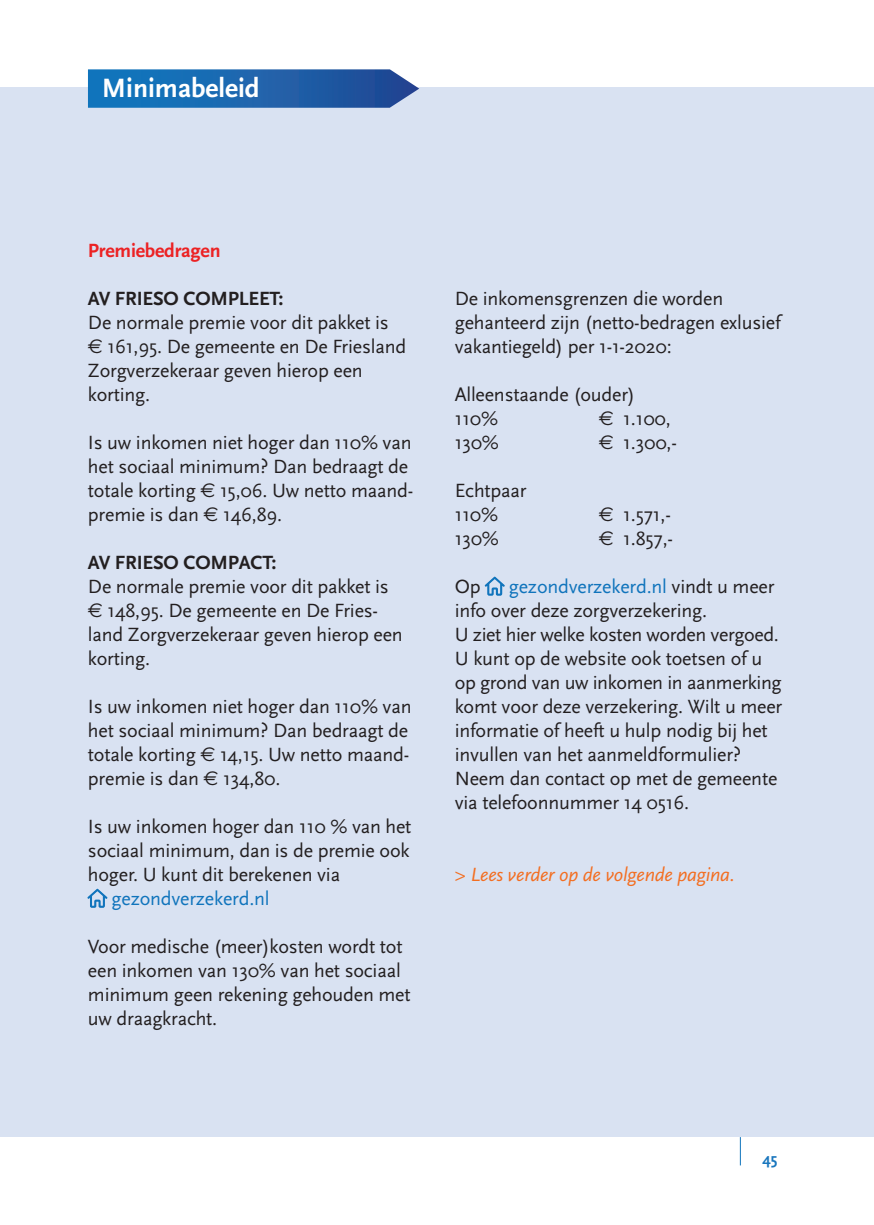
<style>
.page{position:relative;width:874px;height:1225px;background:#fff}
.page>*{position:absolute;margin:0;border:0;box-sizing:border-box;transform-origin:0 0}
.t1{font:700 27.6px "Scala Sans";color:#fff}
.t2{font:20px/24px "Scala Sans";letter-spacing:-.01em;color:#231f20}
.t3{font:700 20px "Scala Sans";letter-spacing:-.01em;color:#231f20}
.t4{font:italic 20px "Scala Sans";letter-spacing:-.01em;color:#f36e21}
.t5{font:20px "Scala Sans";letter-spacing:-.01em;color:#1074bc}
.t6{font:700 20px "Scala Sans";letter-spacing:-.01em;color:#ec2224}
.t7{font:700 16px "Scala Sans";color:#1976bd}
.s1{font-family:"Euro Sans"}
.s2{color:#1074bc}
</style>
<div class="page">
<div style="left:0;top:88px;width:873px;height:1049px;background:#d9e2f2"></div>
<svg style="left:88px;top:889px;width:19px;height:18px"></svg>
<svg style="left:485px;top:577px;width:19px;height:18px"></svg>
<svg style="left:88px;top:69px;width:331px;height:39px;background:#266bb0"></svg>
<svg style="left:739px;top:1137px;width:1px;height:28px"></svg>
<h1 class="t1" style="left:102px;top:73px;width:159px">Minimabeleid</h1>
<p class="t6" style="left:88px;top:240px;width:134px">Premiebedragen</p>
<p class="t3" style="left:88px;top:288px;width:197px">AV FRIESO COMPLEET:</p>
<p class="t2" style="left:88px;top:311px;width:319px">De normale premie voor dit pakket is <span class="s1">€</span> 161,95. De gemeente en De Friesland<br>Zorgverzekeraar geven hierop een korting.</p>
<p class="t2" style="left:88px;top:431px;width:326px">Is uw inkomen niet hoger dan 110% van het sociaal minimum? Dan bedraagt de totale korting <span class="s1">€</span> 15,06. Uw netto maand&shy;premie is dan <span class="s1">€</span> 146,89.</p>
<p class="t3" style="left:88px;top:552px;width:190px">AV FRIESO COMPACT:</p>
<p class="t2" style="left:88px;top:575px;width:316px">De normale premie voor dit pakket is <span class="s1">€</span> 148,95. De gemeente en De Fries&shy;land Zorgverzekeraar geven hierop een korting.</p>
<p class="t2" style="left:88px;top:695px;width:325px">Is uw inkomen niet hoger dan 110% van het sociaal minimum? Dan bedraagt de totale korting <span class="s1">€</span> 14,15. Uw netto maand&shy;premie is dan <span class="s1">€</span> 134,80.</p>
<p class="t2" style="left:88px;top:815px;width:325px;text-align:justify">Is uw inkomen hoger dan 110 % van het sociaal minimum, dan is de premie ook hoger. U kunt dit berekenen via</p>
<p class="t5" style="left:111px;top:888px;width:159px">gezondverzekerd.nl</p>
<p class="t2" style="left:88px;top:935px;width:324px">Voor medische (meer)kosten wordt tot een inkomen van 130% van het sociaal minimum geen rekening gehouden met uw draagkracht.</p>
<p class="t2" style="left:454px;top:287px;width:327px">De inkomensgrenzen die worden gehanteerd zijn (netto-bedragen exlusief vakantiegeld) per 1-1-2020:</p>
<p class="t2" style="left:454px;top:383px;width:182px">Alleenstaande (ouder)<br>110%</p>
<p class="t2" style="left:598px;top:407px;width:73px"><span class="s1">€</span> 1.100,</p>
<p class="t2" style="left:454px;top:431px;width:46px">130%</p>
<p class="t2" style="left:598px;top:431px;width:79px"><span class="s1">€</span> 1.300,-</p>
<p class="t2" style="left:454px;top:479px;width:73px">Echtpaar<br>110%</p>
<p class="t2" style="left:598px;top:503px;width:73px"><span class="s1">€</span> 1.571,-</p>
<p class="t2" style="left:454px;top:527px;width:46px">130%</p>
<p class="t2" style="left:598px;top:527px;width:76px"><span class="s1">€</span> 1.857,-</p>
<p class="t2" style="left:454px;top:575px;width:27px">Op</p>
<p class="t2" style="left:454px;top:575px;width:329px;text-indent:54px"><span class="s2">gezondverzekerd.nl</span> vindt u meer info over deze zorgverzekering.<br>U ziet hier welke kosten worden vergoed.<br>U kunt op de website ook toetsen of u op grond van uw inkomen in aanmerking komt voor deze verzekering. Wilt u meer informatie of heeft u hulp nodig bij het invullen van het aanmeldformulier?<br>Neem dan contact op met de gemeente via telefoonnummer 14 0516.</p>
<p class="t4" style="left:454px;top:864px;width:281px">&gt; Lees verder op de volgende pagina.</p>
<p class="t7" style="left:762px;top:1150px;width:17px">45</p>
</div>
